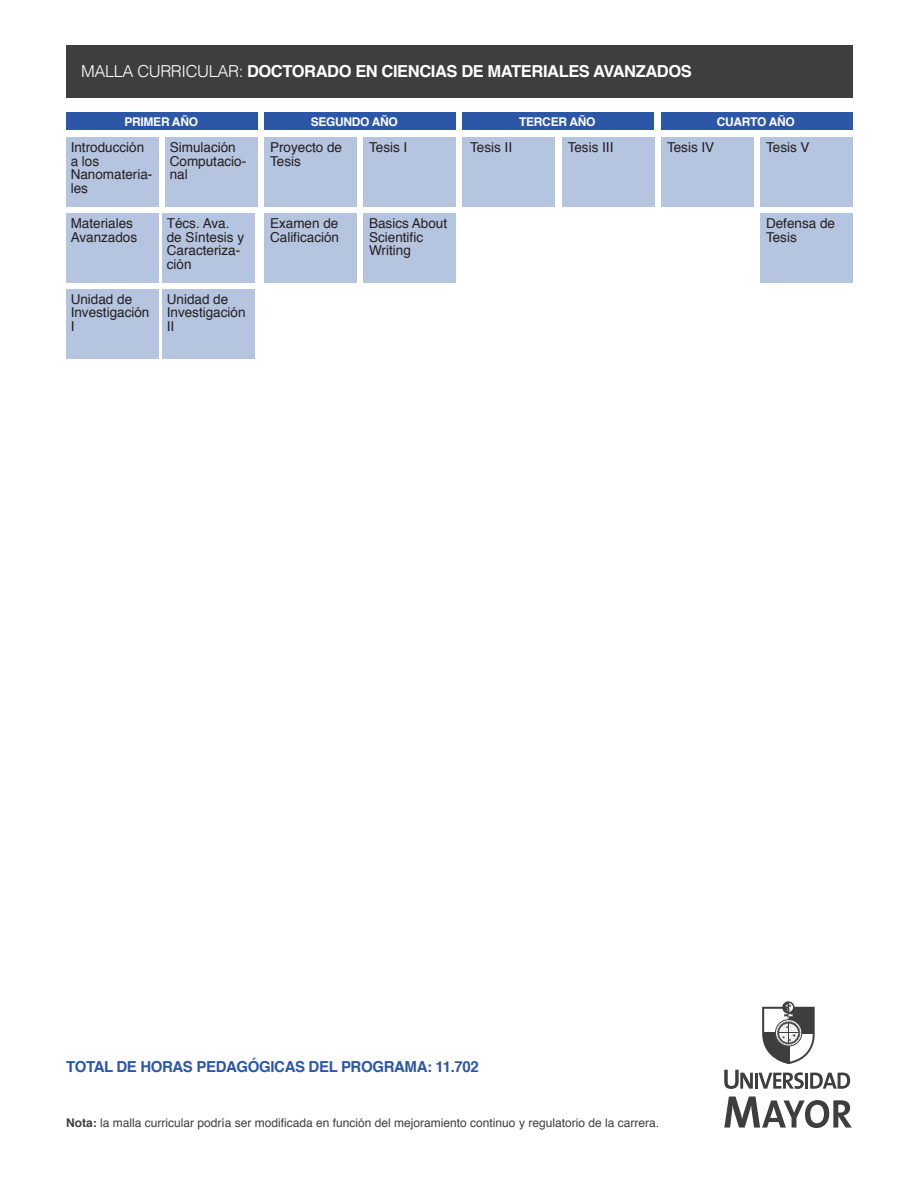
<style>
.page{position:relative;width:918px;height:1188px;background:#fff}
.page>*{position:absolute;margin:0;border:0;box-sizing:border-box;transform-origin:0 0}
.t1{font:700 16.5px "Helvetica";letter-spacing:-.025em;color:#fff}
.t2{font:700 15.15px "Helvetica";letter-spacing:-.025em;color:#2c57a6}
.t3{font:13.65px/13.5px "Helvetica";color:#231f20}
.t4{font:12px "Helvetica";color:#3e3e3f}
.t5{font:700 12px "Helvetica";letter-spacing:-.025em;color:#fff}
.s1{font-weight:300}
.s2{font-weight:700}
</style>
<div class="page">
<div style="left:66px;top:137px;width:93px;height:70px;background:#b5c4df"></div>
<div style="left:66px;top:213px;width:93px;height:70px;background:#b5c4df"></div>
<div style="left:66px;top:289px;width:93px;height:70px;background:#b5c4df"></div>
<div style="left:165px;top:137px;width:93px;height:70px;background:#b5c4df"></div>
<div style="left:162px;top:213px;width:93px;height:70px;background:#b5c4df"></div>
<div style="left:162px;top:289px;width:93px;height:70px;background:#b5c4df"></div>
<div style="left:264px;top:137px;width:93px;height:70px;background:#b5c4df"></div>
<div style="left:264px;top:213px;width:93px;height:70px;background:#b5c4df"></div>
<div style="left:364px;top:137px;width:92px;height:70px;background:#b5c4df"></div>
<div style="left:364px;top:213px;width:92px;height:70px;background:#b5c4df"></div>
<div style="left:760px;top:213px;width:93px;height:70px;background:#b5c4df"></div>
<div style="left:463px;top:137px;width:92px;height:70px;background:#b5c4df"></div>
<div style="left:562px;top:137px;width:92px;height:70px;background:#b5c4df"></div>
<div style="left:66px;top:112px;width:192px;height:18px;background:#2c57a6"></div>
<div style="left:264px;top:112px;width:192px;height:18px;background:#2c57a6"></div>
<div style="left:463px;top:112px;width:191px;height:18px;background:#2c57a6"></div>
<div style="left:661px;top:137px;width:93px;height:70px;background:#b5c4df"></div>
<div style="left:760px;top:137px;width:93px;height:70px;background:#b5c4df"></div>
<div style="left:661px;top:112px;width:192px;height:18px;background:#2c57a6"></div>
<div style="left:66px;top:45px;width:787px;height:52px;background:#3e3e3f"></div>
<svg style="left:724px;top:1070px;width:80px;height:19px"></svg>
<hr style="left:805px;top:1073px;width:3px;height:16px;background:#3e3e3f">
<svg style="left:810px;top:1073px;width:40px;height:16px"></svg>
<svg style="left:724px;top:1097px;width:128px;height:31px"></svg>
<svg style="left:762px;top:1001px;width:53px;height:63px"></svg>
<p class="t1" style="left:81px;top:58px;width:612px"><span class="s1">MALLA CURRICULAR:</span> DOCTORADO EN CIENCIAS DE MATERIALES AVANZADOS</p>
<p class="t5" style="left:125px;top:112px;width:75px">PRIMER AÑO</p>
<p class="t5" style="left:311px;top:112px;width:89px">SEGUNDO AÑO</p>
<p class="t5" style="left:519px;top:112px;width:78px">TERCER AÑO</p>
<p class="t5" style="left:717px;top:112px;width:79px">CUARTO AÑO</p>
<p class="t3" style="left:71px;top:141px;width:83px">Introducción a los<br>Nanomateria&shy;les</p>
<p class="t3" style="left:71px;top:217px;width:68px">Materiales<br>Avanzados</p>
<p class="t3" style="left:71px;top:293px;width:80px">Unidad de<br>Investigación<br>I</p>
<p class="t3" style="left:170px;top:141px;width:78px">Simulación<br>Computacio&shy;nal</p>
<p class="t3" style="left:167px;top:217px;width:79px">Técs. Ava. de Síntesis y<br>Caracteriza&shy;ción</p>
<p class="t3" style="left:167px;top:293px;width:80px">Unidad de<br>Investigación<br>II</p>
<p class="t3" style="left:270px;top:141px;width:74px">Proyecto de<br>Tesis</p>
<p class="t3" style="left:270px;top:217px;width:71px">Examen de<br>Calificación</p>
<p class="t3" style="left:369px;top:141px;width:40px">Tesis I</p>
<p class="t3" style="left:470px;top:141px;width:44px">Tesis II</p>
<p class="t3" style="left:568px;top:141px;width:47px">Tesis III</p>
<p class="t3" style="left:667px;top:141px;width:49px">Tesis IV</p>
<p class="t3" style="left:766px;top:141px;width:45px">Tesis V</p>
<p class="t3" style="left:369px;top:217px;width:80px">Basics About<br>Scientific<br>Writing</p>
<p class="t3" style="left:766px;top:217px;width:71px">Defensa de<br>Tesis</p>
<p class="t2" style="left:66px;top:1054px;width:414px">TOTAL DE HORAS PEDAGÓGICAS DEL PROGRAMA: 11.702</p>
<p class="t4" style="left:66px;top:1114px;width:594px"><span class="s2">Nota:</span> la malla curricular podría ser modificada en función del mejoramiento continuo y regulatorio de la carrera.</p>
</div>
